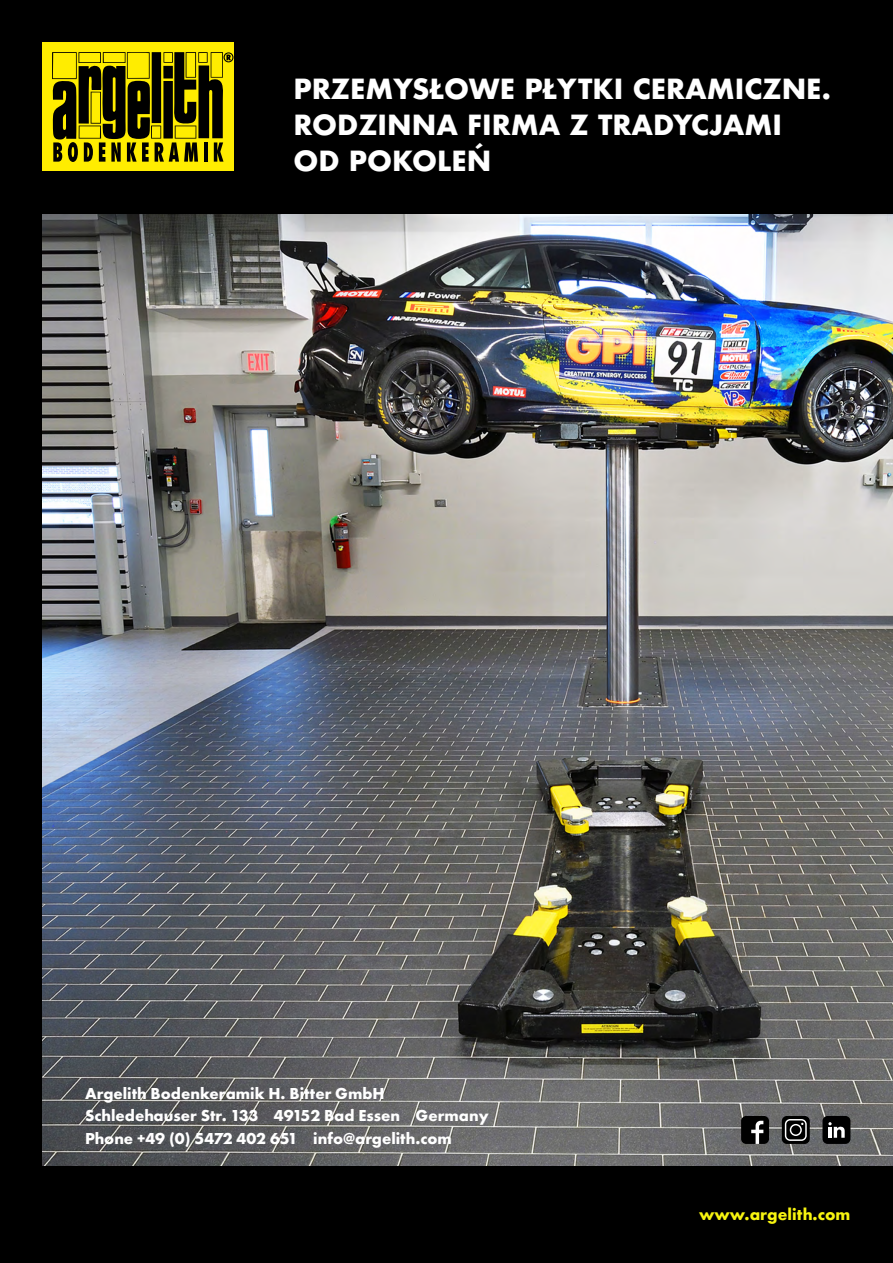
<style>
.page{position:relative;width:893px;height:1263px;background:#000}
.page>*{position:absolute;margin:0;border:0;box-sizing:border-box;transform-origin:0 0}
.t1{font:700 27px/36px "Futura";color:#fff}
.t2{font:700 16.5px/22.5px "Futura PT";color:#fff}
.t3{font:700 15px "Futura";color:#f7f410}
</style>
<div class="page">
<img style="left:43px;top:215px;width:850px;height:950px">
<div style="left:741px;top:1116px;width:28px;height:28px;background:#000;border-radius:5px"></div>
<svg style="left:751px;top:1121px;width:12px;height:23px"></svg>
<div style="left:782px;top:1116px;width:28px;height:28px;background:#000;border-radius:5px"></div>
<svg style="left:785px;top:1119px;width:22px;height:22px"></svg>
<div style="left:822px;top:1116px;width:28px;height:28px;background:#000;border-radius:5px"></div>
<svg style="left:828px;top:1122px;width:17px;height:16px"></svg>
<div style="left:43px;top:43px;width:191px;height:128px;background:#ffed00"></div>
<svg style="left:52px;top:52px;width:182px;height:110px"></svg>
<h1 class="t1" style="left:293px;top:71px;width:539px">PRZEMYSŁOWE PŁYTKI CERAMICZNE.<br>RODZINNA FIRMA Z TRADYCJAMI<br>OD POKOLEŃ</h1>
<p class="t2" style="left:85px;top:1082px;width:405px">Argelith Bodenkeramik H. Bitter GmbH<br>Schledehauser Str. 133 49152 Bad Essen Germany<br>Phone +49 (0) 5472 402 651 info@argelith.com</p>
<p class="t3" style="left:699px;top:1204px;width:153px">www.argelith.com</p>
</div>
